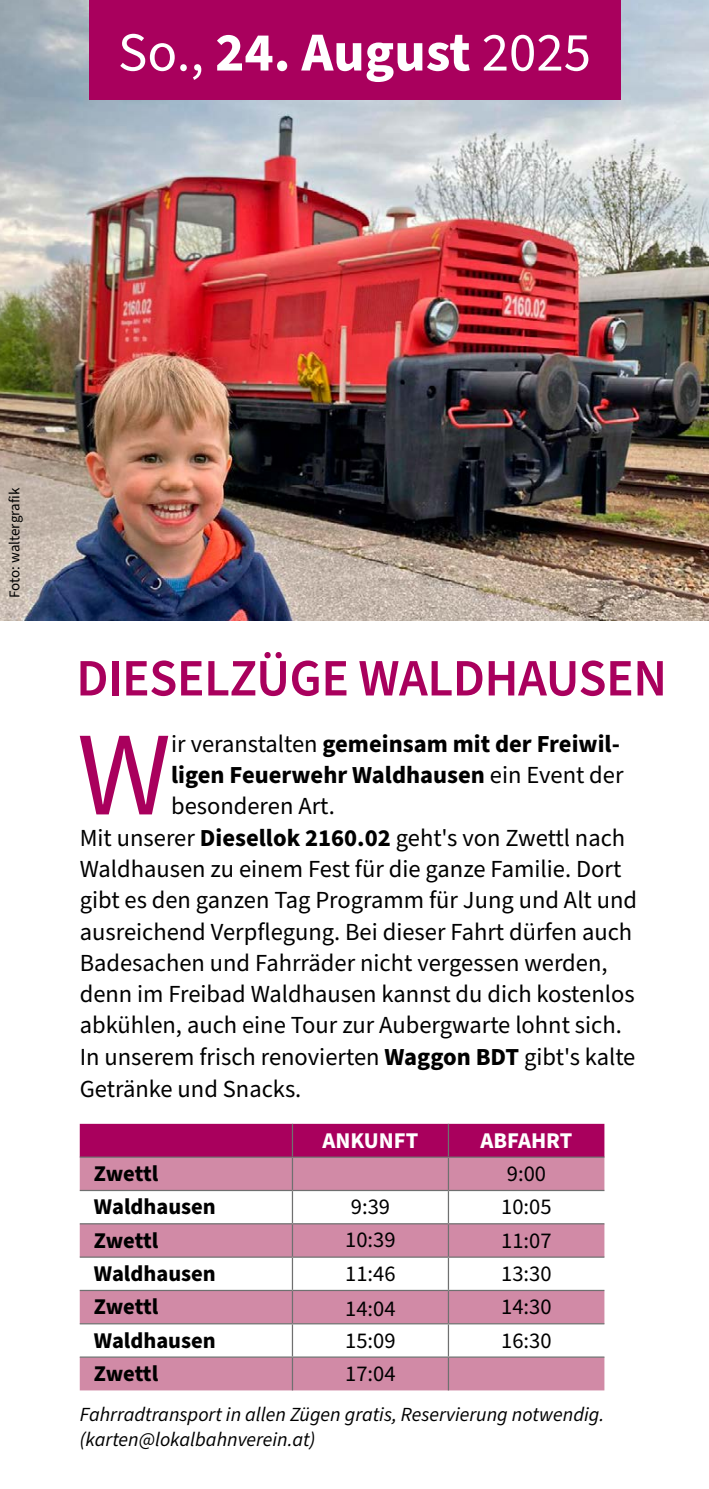
<style>
.page{position:relative;width:709px;height:1489px;background:#fff}
.page>*{position:absolute;margin:0;border:0;box-sizing:border-box;transform-origin:0 0}
.t1{font:119.75px "Source Sans Pro";color:#a9005d}
.t2{font:700 55px "Source Sans Pro";color:#fff}
.t3{font:600 52.5px "Source Sans Pro";letter-spacing:-.01em;color:#a9005d}
.t4{font:24.5px "Source Sans Pro";color:#000}
.t5{font:700 24.5px "Source Sans Pro";color:#000}
.t6{font:22.5px "Source Sans Pro";color:#000}
.t7{font:700 22.5px "Source Sans Pro";color:#000}
.t8{font:700 22.5px "Source Sans Pro";color:#fff}
.t9{font:italic 20px/25px "Source Sans Pro";color:#000}
.t10{font:15px "Source Sans Pro";color:#000}
.s1{font-weight:400}
.s2{font-weight:700}
</style>
<div class="page">
<img style="left:1px;top:0;width:708px;height:620px">
<div style="left:89px;top:0;width:531px;height:99px;background:#a9005d"></div>
<img style="left:0;top:0;width:1px;height:620px">
<div style="left:80px;top:1123px;width:524px;height:33px;background:#a9005d"></div>
<svg style="left:80px;top:1157px;width:524px;height:233px;fill:#d18aa6"></svg>
<svg style="left:80px;top:1257px;width:524px;height:99px"></svg>
<hr style="left:292px;top:1123px;width:1px;height:33px;background:#6f7070">
<hr style="left:448px;top:1123px;width:1px;height:33px;background:#6f7070">
<hr style="left:80px;top:1156px;width:212px;height:1px;background:#6f7070">
<hr style="left:292px;top:1156px;width:156px;height:1px;background:#6f7070">
<hr style="left:292px;top:1157px;width:1px;height:32px;background:#6f7070">
<hr style="left:448px;top:1156px;width:156px;height:1px;background:#6f7070">
<hr style="left:448px;top:1157px;width:1px;height:32px;background:#6f7070">
<hr style="left:80px;top:1189px;width:212px;height:1px;background:#6f7070">
<hr style="left:292px;top:1189px;width:156px;height:1px;background:#6f7070">
<hr style="left:292px;top:1190px;width:1px;height:33px;background:#6f7070">
<hr style="left:448px;top:1189px;width:156px;height:1px;background:#6f7070">
<hr style="left:448px;top:1190px;width:1px;height:33px;background:#6f7070">
<hr style="left:80px;top:1223px;width:212px;height:1px;background:#6f7070">
<hr style="left:292px;top:1223px;width:156px;height:1px;background:#6f7070">
<hr style="left:292px;top:1224px;width:1px;height:32px;background:#6f7070">
<hr style="left:448px;top:1223px;width:156px;height:1px;background:#6f7070">
<hr style="left:448px;top:1224px;width:1px;height:32px;background:#6f7070">
<hr style="left:80px;top:1256px;width:212px;height:1px;background:#6f7070">
<hr style="left:292px;top:1256px;width:156px;height:1px;background:#6f7070">
<hr style="left:292px;top:1257px;width:1px;height:32px;background:#6f7070">
<hr style="left:448px;top:1256px;width:156px;height:1px;background:#6f7070">
<hr style="left:448px;top:1257px;width:1px;height:32px;background:#6f7070">
<hr style="left:80px;top:1289px;width:212px;height:1px;background:#6f7070">
<hr style="left:292px;top:1289px;width:156px;height:1px;background:#6f7070">
<hr style="left:292px;top:1290px;width:1px;height:32px;background:#6f7070">
<hr style="left:448px;top:1289px;width:156px;height:1px;background:#6f7070">
<hr style="left:448px;top:1290px;width:1px;height:32px;background:#6f7070">
<hr style="left:80px;top:1322px;width:212px;height:2px;background:#6f7070">
<hr style="left:292px;top:1322px;width:156px;height:2px;background:#6f7070">
<hr style="left:292px;top:1324px;width:1px;height:32px;background:#6f7070">
<hr style="left:448px;top:1322px;width:156px;height:2px;background:#6f7070">
<hr style="left:448px;top:1324px;width:1px;height:32px;background:#6f7070">
<hr style="left:80px;top:1356px;width:212px;height:1px;background:#6f7070">
<hr style="left:292px;top:1356px;width:156px;height:1px;background:#6f7070">
<hr style="left:292px;top:1357px;width:1px;height:33px;background:#6f7070">
<hr style="left:448px;top:1356px;width:156px;height:1px;background:#6f7070">
<hr style="left:448px;top:1357px;width:1px;height:33px;background:#6f7070">
<h2 class="t2" style="left:118px;top:31px;width:474px"><span class="s1">So.,</span> 24. August <span class="s1">2025</span></h2>
<p class="t10" style="left:7px;top:597px;width:111px;rotate:-90deg">Foto: waltergrafik</p>
<h3 class="t3" style="left:76px;top:652px;width:592px">DIESELZÜGE WALDHAUSEN</h3>
<h1 class="t1" style="left:77px;top:717px;width:96px">W</h1>
<p class="t5" style="left:171px;top:734px;width:450px"><span class="s1">ir veranstalten</span> gemeinsam mit der Freiwil-</p>
<p class="t5" style="left:171px;top:765px;width:454px">ligen Feuerwehr Waldhausen <span class="s1">ein Event der</span></p>
<p class="t4" style="left:171px;top:794px;width:165px">besonderen Art.</p>
<p class="t4" style="left:80px;top:825px;width:547px">Mit unserer <span class="s2">Diesellok 2160.02</span> geht's von Zwettl nach</p>
<p class="t4" style="left:80px;top:857px;width:543px">Waldhausen zu einem Fest für die ganze Familie. Dort</p>
<p class="t4" style="left:80px;top:888px;width:559px">gibt es den ganzen Tag Programm für Jung und Alt und</p>
<p class="t4" style="left:80px;top:919px;width:554px">ausreichend Verpflegung. Bei dieser Fahrt dürfen auch</p>
<p class="t4" style="left:80px;top:950px;width:529px">Badesachen und Fahrräder nicht vergessen werden,</p>
<p class="t4" style="left:80px;top:982px;width:556px">denn im Freibad Waldhausen kannst du dich kostenlos</p>
<p class="t4" style="left:80px;top:1013px;width:543px">abkühlen, auch eine Tour zur Aubergwarte lohnt sich.</p>
<p class="t4" style="left:80px;top:1044px;width:557px">In unserem frisch renovierten <span class="s2">Waggon BDT</span> gibt's kalte</p>
<p class="t4" style="left:80px;top:1077px;width:223px">Getränke und Snacks.</p>
<p class="t8" style="left:322px;top:1131px;width:97px">ANKUNFT</p>
<p class="t8" style="left:480px;top:1131px;width:93px">ABFAHRT</p>
<p class="t7" style="left:94px;top:1164px;width:66px">Zwettl</p>
<p class="t6" style="left:507px;top:1162px;width:41px">9:00</p>
<p class="t7" style="left:94px;top:1197px;width:123px">Waldhausen</p>
<p class="t6" style="left:351px;top:1195px;width:41px">9:39</p>
<p class="t6" style="left:501px;top:1195px;width:52px">10:05</p>
<p class="t7" style="left:94px;top:1231px;width:66px">Zwettl</p>
<p class="t6" style="left:345px;top:1228px;width:52px">10:39</p>
<p class="t6" style="left:501px;top:1229px;width:52px">11:07</p>
<p class="t7" style="left:94px;top:1264px;width:123px">Waldhausen</p>
<p class="t6" style="left:345px;top:1262px;width:52px">11:46</p>
<p class="t6" style="left:501px;top:1262px;width:52px">13:30</p>
<p class="t7" style="left:94px;top:1297px;width:66px">Zwettl</p>
<p class="t6" style="left:345px;top:1297px;width:52px">14:04</p>
<p class="t6" style="left:501px;top:1295px;width:52px">14:30</p>
<p class="t7" style="left:94px;top:1331px;width:123px">Waldhausen</p>
<p class="t6" style="left:345px;top:1329px;width:52px">15:09</p>
<p class="t6" style="left:501px;top:1329px;width:52px">16:30</p>
<p class="t7" style="left:94px;top:1364px;width:66px">Zwettl</p>
<p class="t6" style="left:345px;top:1362px;width:52px">17:04</p>
<p class="t9" style="left:80px;top:1403px;width:526px">Fahrradtransport in allen Zügen gratis, Reservierung notwendig. (karten@lokalbahnverein.at)</p>
</div>
